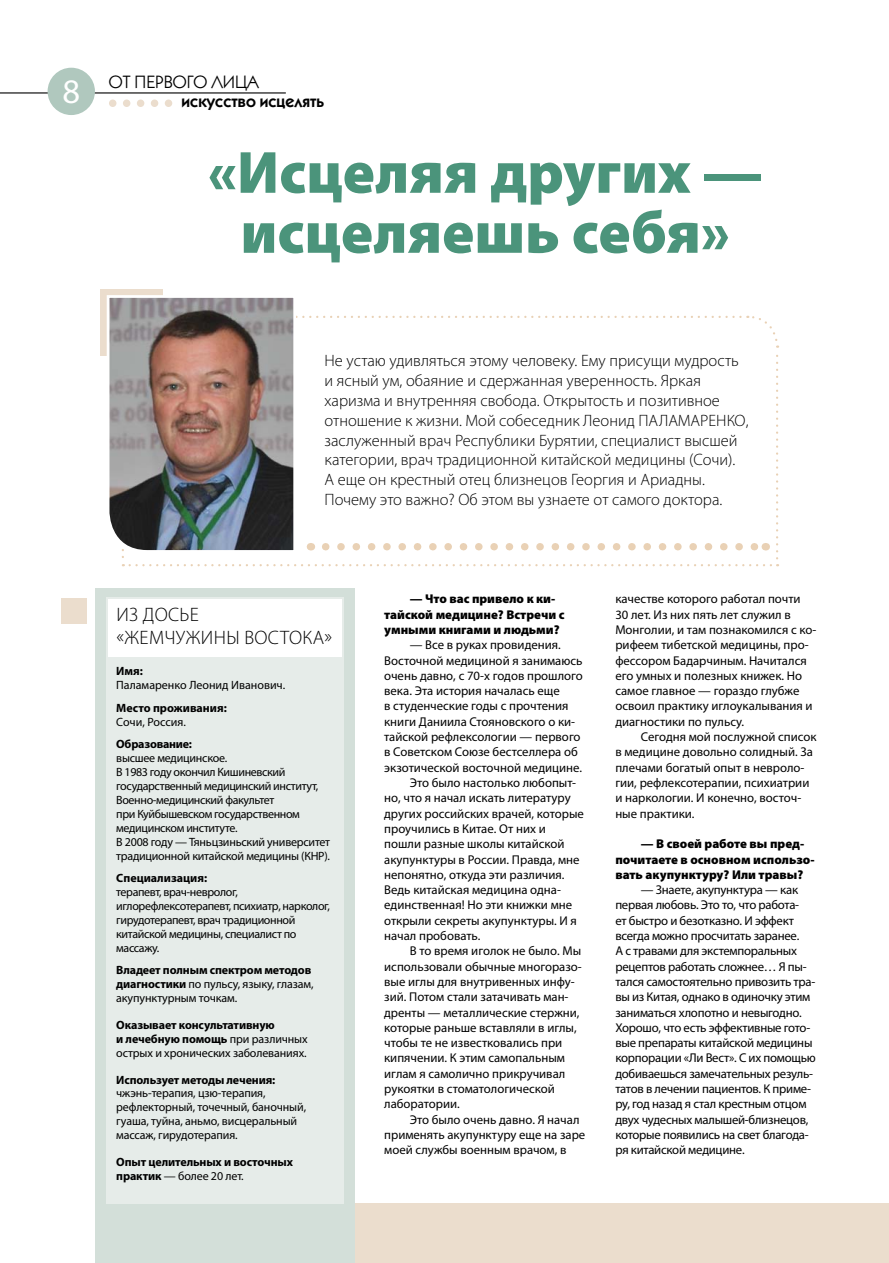
<style>
.page{position:relative;width:889px;height:1263px;background:#fff}
.page>*{position:absolute;margin:0;border:0;box-sizing:border-box;transform-origin:0 0}
.t1{font:900 60px/60px "Myriad Pro";color:#4b947b;text-align:center}
.t2{font:34.5px "Myriad Pro";color:#fff}
.t3{font:300 19.5px/23.4px "Myriad Pro";letter-spacing:.02em;color:#000}
.t4{font:18px "Kabel C";color:#000}
.t5{font:300 16.5px/19.8px "Myriad Pro";color:#000}
.t6{font:600 16.5px "Kabel C";color:#000}
.t7{font:12.75px/15.3px "Myriad Pro";color:#000}
.t8{font:12.75px/15.3px "Myriad Pro";letter-spacing:-.02em;color:#000}
.t9{font:900 12.75px/15.3px "Myriad Pro";color:#000}
.t10{font:12px/14px "Myriad Pro";letter-spacing:-.025em;color:#000}
.t11{font:700 12px/14px "Myriad Pro";letter-spacing:-.01em;color:#000}
.t12{font:12px "Myriad Pro";color:#000}
.t13{font:12px "Myriad Pro";letter-spacing:-.005em;color:#000}
.s1{font-weight:700}
.s2{font-weight:400}
</style>
<div class="page">
<div style="left:350px;top:1203px;width:539px;height:60px;background:#ebddcd"></div>
<svg style="left:122px;top:315px;width:657px;height:251px"></svg>
<div style="left:101px;top:290px;width:62px;height:66px;background:#ebddcd"></div>
<img style="left:106px;top:295px;width:191px;height:259px">
<div style="left:165px;top:99px;width:7px;height:8px;background:#ebddcd;border-radius:50%"></div>
<div style="left:151px;top:99px;width:7px;height:8px;background:#ebddcd;border-radius:50%"></div>
<div style="left:137px;top:99px;width:7px;height:8px;background:#ebddcd;border-radius:50%"></div>
<div style="left:123px;top:99px;width:7px;height:8px;background:#ebddcd;border-radius:50%"></div>
<div style="left:109px;top:99px;width:7px;height:8px;background:#ebddcd;border-radius:50%"></div>
<hr style="left:0;top:92px;width:286px;height:2px;background:#000">
<div style="left:48px;top:68px;width:47px;height:47px;background:#b0c8be;border-radius:50%"></div>
<div style="left:95px;top:589px;width:259px;height:674px;background:#d3dfd9"></div>
<div style="left:106px;top:597px;width:238px;height:606px;background:#e6ece9"></div>
<div style="left:108px;top:599px;width:233px;height:57px;background:#fff"></div>
<div style="left:61px;top:599px;width:26px;height:25px;background:#ebddcd"></div>
<h2 class="t2" style="left:62px;top:71px;width:19px">8</h2>
<h3 class="t4" style="left:109px;top:70px;width:152px">ОТ ПЕРВОГО ЛИЦА</h3>
<p class="t6" style="left:182px;top:92px;width:144px">искусство исцелять</p>
<h1 class="t1" style="left:208px;top:142px;width:556px">«Исцеляя других — исцеляешь себя»</h1>
<p class="t5" style="left:324px;top:351px;width:425px">Не устаю удивляться этому человеку. Ему присущи мудрость и ясный ум, обаяние и сдержанная уверенность. Яркая харизма и внутренняя свобода. Открытость и позитивное отношение к жизни. Мой собеседник Леонид ПАЛАМАРЕНКО, заслуженный врач Республики Бурятии, специалист высшей категории, врач традиционной китайской медицины (Сочи).<br>А еще он крестный отец близнецов Георгия и Ариадны.<br>Почему это важно? Об этом вы узнаете от самого доктора.</p>
<h3 class="t3" style="left:116px;top:602px;width:217px">ИЗ ДОСЬЕ<br>«ЖЕМЧУЖИНЫ ВОСТОКА»</h3>
<p class="t11" style="left:116px;top:664px;width:28px">Имя:</p>
<p class="t12" style="left:116px;top:678px;width:170px">Паламаренко Леонид Иванович.</p>
<p class="t11" style="left:116px;top:700px;width:112px">Место проживания:</p>
<p class="t13" style="left:116px;top:714px;width:71px">Сочи, Россия.</p>
<p class="t11" style="left:116px;top:737px;width:77px">Образование:</p>
<p class="t10" style="left:116px;top:751px;width:215px">высшее медицинское.<br>В 1983 году окончил Кишиневский государственный медицинский институт, Военно-медицинский факультет<br>при Куйбышевском государственном медицинском институте.<br>В 2008 году — Тяньцзиньский университет традиционной китайской медицины (КНР).</p>
<p class="t11" style="left:116px;top:871px;width:92px">Специализация:</p>
<p class="t10" style="left:116px;top:885px;width:215px">терапевт, врач-невролог, иглорефлексотерапевт, психиатр, нарколог, гирудотерапевт, врач традиционной китайской медицины, специалист по массажу.</p>
<p class="t10" style="left:116px;top:963px;width:199px"><span class="s1">Владеет полным спектром методов диагностики</span> по пульсу, языку, глазам, акупунктурным точкам.</p>
<p class="t10" style="left:116px;top:1018px;width:193px"><span class="s1">Оказывает консультативную<br>и лечебную помощь</span> при различных острых и хронических заболеваниях.</p>
<p class="t11" style="left:116px;top:1072px;width:161px">Использует методы лечения:</p>
<p class="t10" style="left:116px;top:1086px;width:191px">чжэнь-терапия, цзю-терапия, рефлекторный, точечный, баночный, гуаша, туйна, аньмо, висцеральный массаж, гирудотерапия.</p>
<p class="t11" style="left:116px;top:1155px;width:178px">Опыт целительных и восточных практик <span class="s2">— более 20 лет.</span></p>
<p class="t9" style="left:384px;top:591px;width:182px;text-indent:26px">— Что вас привело к ки&shy;тайской медицине? Встречи с умными книгами и людьми?</p>
<p class="t7" style="left:410px;top:637px;width:153px">— Все в руках провидения.</p>
<p class="t7" style="left:384px;top:652px;width:200px">Восточной медициной я занимаюсь</p>
<p class="t7" style="left:384px;top:668px;width:200px">очень давно, с 70-х годов прошлого</p>
<p class="t7" style="left:384px;top:683px;width:177px">века. Эта история началась еще</p>
<p class="t7" style="left:384px;top:698px;width:186px">в студенческие годы с прочтения</p>
<p class="t7" style="left:384px;top:714px;width:192px">книги Даниила Стояновского о ки-</p>
<p class="t7" style="left:384px;top:729px;width:198px">тайской рефлексологии — первого</p>
<p class="t7" style="left:384px;top:744px;width:195px">в Советском Союзе бестселлера об</p>
<p class="t7" style="left:384px;top:760px;width:199px">экзотической восточной медицине.</p>
<p class="t7" style="left:410px;top:775px;width:168px">Это было настолько любопыт-</p>
<p class="t7" style="left:384px;top:790px;width:188px">но, что я начал искать литературу</p>
<p class="t7" style="left:384px;top:805px;width:201px">других российских врачей, которые</p>
<p class="t7" style="left:384px;top:821px;width:163px">проучились в Китае. От них и</p>
<p class="t7" style="left:384px;top:836px;width:182px">пошли разные школы китайской</p>
<p class="t7" style="left:384px;top:851px;width:197px">акупунктуры в России. Правда, мне</p>
<p class="t7" style="left:384px;top:867px;width:182px">непонятно, откуда эти различия.</p>
<p class="t7" style="left:384px;top:882px;width:178px">Ведь китайская медицина одна-</p>
<p class="t7" style="left:384px;top:897px;width:189px">единственная! Но эти книжки мне</p>
<p class="t7" style="left:384px;top:913px;width:194px">открыли секреты акупунктуры. И я</p>
<p class="t7" style="left:384px;top:928px;width:98px">начал пробовать.</p>
<p class="t7" style="left:410px;top:943px;width:173px">В то время иголок не было. Мы</p>
<p class="t7" style="left:384px;top:958px;width:199px">использовали обычные многоразо-</p>
<p class="t7" style="left:384px;top:974px;width:192px">вые иглы для внутривенных инфу-</p>
<p class="t7" style="left:384px;top:989px;width:186px">зий. Потом стали затачивать ман-</p>
<p class="t7" style="left:384px;top:1004px;width:197px">дренты — металлические стержни,</p>
<p class="t7" style="left:384px;top:1020px;width:194px">которые раньше вставляли в иглы,</p>
<p class="t7" style="left:384px;top:1035px;width:180px">чтобы те не известковались при</p>
<p class="t7" style="left:384px;top:1050px;width:182px">кипячении. К этим самопальным</p>
<p class="t7" style="left:384px;top:1066px;width:183px">иглам я самолично прикручивал</p>
<p class="t7" style="left:384px;top:1081px;width:172px">рукоятки в стоматологической</p>
<p class="t7" style="left:384px;top:1096px;width:77px">лаборатории.</p>
<p class="t7" style="left:410px;top:1111px;width:171px">Это было очень давно. Я начал</p>
<p class="t7" style="left:384px;top:1127px;width:203px">применять акупунктуру еще на заре</p>
<p class="t7" style="left:384px;top:1142px;width:184px">моей службы военным врачом, в</p>
<p class="t7" style="left:615px;top:591px;width:203px">качестве которого работал почти<br>30 лет. Из них пять лет служил в<br>Монголии, и там познакомился с ко&shy;рифеем тибетской медицины, про&shy;фессором Бадарчиным. Начитался его умных и полезных книжек. Но самое главное — гораздо глубже освоил практику иглоукалывания и диагностики по пульсу.</p>
<p class="t7" style="left:615px;top:729px;width:203px;text-indent:26px">Сегодня мой послужной список в медицине довольно солидный. За плечами богатый опыт в невроло&shy;гии, рефлексотерапии, психиатрии и наркологии. И конечно, восточ&shy;ные практики.</p>
<p class="t9" style="left:615px;top:836px;width:201px;text-indent:26px">— В своей работе вы пред&shy;почитаете в основном использо&shy;вать акупунктуру? Или травы?</p>
<p class="t8" style="left:615px;top:882px;width:202px;text-indent:26px">— Знаете, акупунктура — как первая любовь. Это то, что работа-<br>ет быстро и безотказно. И эффект всегда можно просчитать заранее.<br>А с травами для экстемпоральных рецептов работать сложнее… Я пы&shy;тался самостоятельно привозить тра&shy;вы из Китая, однако в одиночку этим заниматься хлопотно и невыгодно.<br>Хорошо, что есть эффективные гото&shy;вые препараты китайской медицины корпорации «Ли Вест». С их помощью добиваешься замечательных резуль&shy;татов в лечении пациентов. К приме&shy;ру, год назад я стал крестным отцом двух чудесных малышей-близнецов, которые появились на свет благода&shy;ря китайской медицине.</p>
</div>
